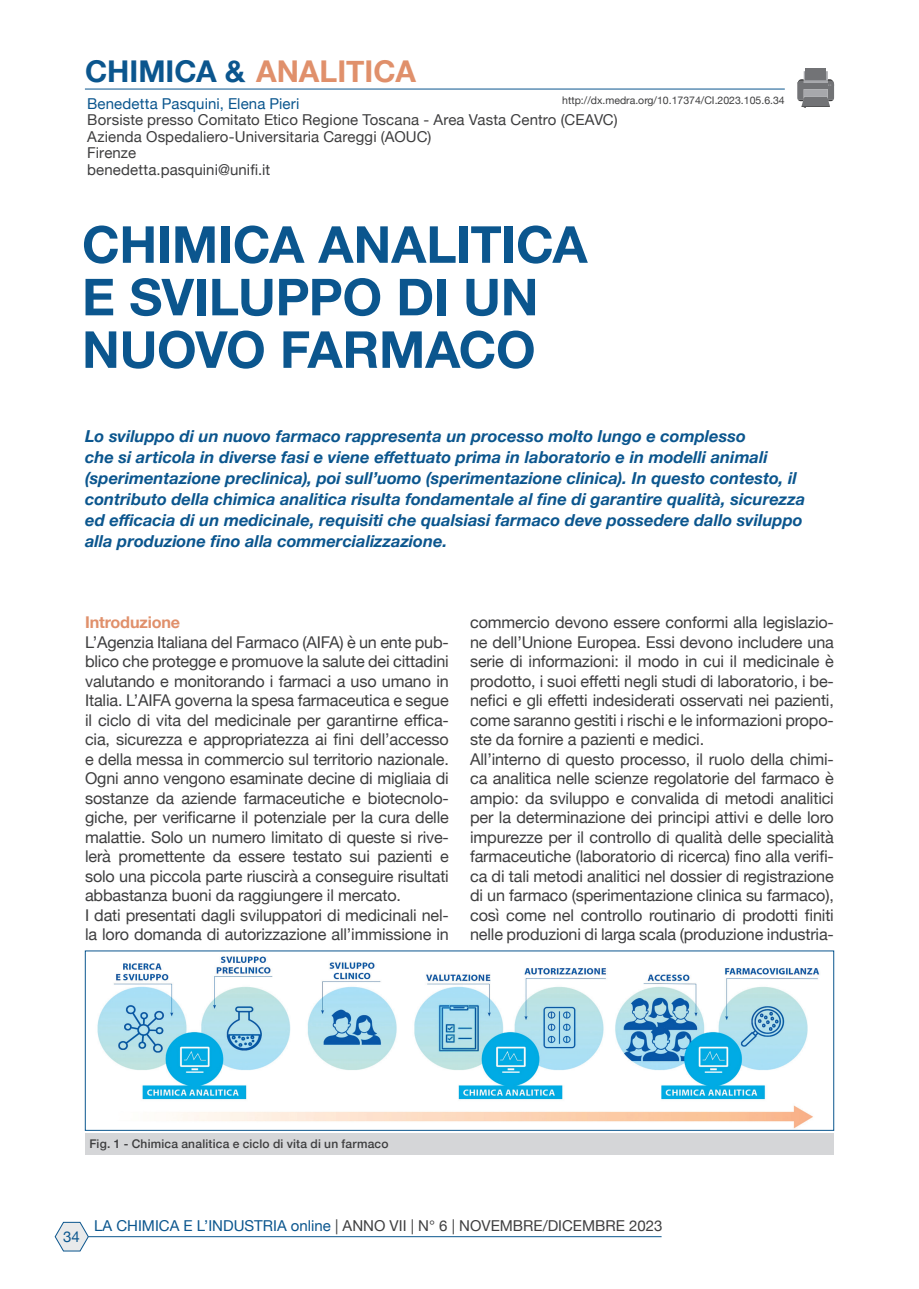
<style>
.page{position:relative;width:919px;height:1289px;background:#fff}
.page>*{position:absolute;margin:0;border:0;box-sizing:border-box;transform-origin:0 0}
.Titolo_articolo{font:700 51px "Helvetica Neue";letter-spacing:-.005em;color:#0b568e}
.t1{font:700 30px "Helvetica Neue";color:#e0906b}
.Sottotitolo{font:italic 700 16.5px/21px "Helvetica Neue";color:#0b568e}
.Body_Text_2{font:16.2px/19.5px "Helvetica Neue";letter-spacing:-.01em;color:#3e3e3f;text-align:justify}
.Body_Text_2-2{font:700 16.2px "Helvetica Neue";letter-spacing:-.01em;color:#e0906b}
.Riepilogo_autori{font:15px "Helvetica Neue";letter-spacing:.005em;color:#3e3e3f}
.Riepilogo_autori-2{font:15px "Helvetica Neue";letter-spacing:.005em;color:#0b568e}
.Dida{font:500 12px "Helvetica Neue";letter-spacing:.015em;color:#3e3e3f}
.t2{font:10.5px "Helvetica Neue";color:#3e3e3f}
.s1{color:#0b568e}
</style>
<div class="page">
<svg style="left:55px;top:1222px;width:33px;height:29px"></svg>
<hr style="left:88px;top:1236px;width:573px;height:1px;background:#0b568e">
<hr style="left:85px;top:89px;width:699px;height:1px;background:#0b568e">
<div style="left:805px;top:68px;width:21px;height:13px;background:#727376"></div>
<svg style="left:797px;top:71px;width:37px;height:37px"></svg>
<img style="left:97px;top:956px;width:723px;height:172px">
<div style="left:85px;top:1133px;width:748px;height:21px;background:#d5d6d8"></div>
<h2 class="t1" style="left:85px;top:48px;width:332px"><span class="s1">CHIMICA &amp;</span> ANALITICA</h2>
<p class="t2" style="left:562px;top:93px;width:224px">http://dx.medra.org/10.17374/CI.2023.105.6.34</p>
<p class="Riepilogo_autori-2" style="left:87px;top:92px;width:213px">Benedetta Pasquini, Elena Pieri</p>
<p class="Riepilogo_autori" style="left:87px;top:109px;width:531px">Borsiste presso Comitato Etico Regione Toscana - Area Vasta Centro (CEAVC)</p>
<p class="Riepilogo_autori" style="left:87px;top:125px;width:345px">Azienda Ospedaliero-Universitaria Careggi (AOUC)</p>
<p class="Riepilogo_autori" style="left:87px;top:142px;width:50px">Firenze</p>
<p class="Riepilogo_autori" style="left:87px;top:158px;width:184px">benedetta.pasquini@unifi.it</p>
<p class="Titolo_articolo" style="left:82px;top:204px;width:507px">CHIMICA ANALITICA</p>
<p class="Titolo_articolo" style="left:82px;top:257px;width:458px">E SVILUPPO DI UN</p>
<p class="Titolo_articolo" style="left:82px;top:309px;width:455px">NUOVO FARMACO</p>
<p class="Sottotitolo" style="left:85px;top:426px;width:721px">Lo sviluppo di un nuovo farmaco rappresenta un processo molto lungo e complesso<br>che si articola in diverse fasi e viene effettuato prima in laboratorio e in modelli animali (sperimentazione preclinica), poi sull’uomo (sperimentazione clinica). In questo contesto, il contributo della chimica analitica risulta fondamentale al fine di garantire qualità, sicurezza</p>
<p class="Sottotitolo" style="left:85px;top:510px;width:719px">ed efficacia di un medicinale, requisiti che qualsiasi farmaco deve possedere dallo sviluppo alla produzione fino alla commercializzazione.</p>
<p class="Body_Text_2-2" style="left:85px;top:609px;width:97px">Introduzione</p>
<p class="Body_Text_2" style="left:85px;top:633px;width:365px">L’Agenzia Italiana del Farmaco (AIFA) è un ente pub&shy;blico che protegge e promuove la salute dei cittadini valutando e monitorando i farmaci a uso umano in Italia. L’AIFA governa la spesa farmaceutica e segue il ciclo di vita del medicinale per garantirne effica&shy;cia, sicurezza e appropriatezza ai fini dell’accesso e della messa in commercio sul territorio nazionale.<br>Ogni anno vengono esaminate decine di migliaia di sostanze da aziende farmaceutiche e biotecnolo&shy;giche, per verificarne il potenziale per la cura delle malattie. Solo un numero limitato di queste si rive&shy;lerà promettente da essere testato sui pazienti e solo una piccola parte riuscirà a conseguire risultati abbastanza buoni da raggiungere il mercato.</p>
<p class="Body_Text_2" style="left:85px;top:906px;width:365px">I dati presentati dagli sviluppatori di medicinali nel&shy;la loro domanda di autorizzazione all’immissione in</p>
<p class="Body_Text_2" style="left:470px;top:613px;width:365px">commercio devono essere conformi alla legislazio&shy;ne dell’Unione Europea. Essi devono includere una serie di informazioni: il modo in cui il medicinale è prodotto, i suoi effetti negli studi di laboratorio, i be&shy;nefici e gli effetti indesiderati osservati nei pazienti, come saranno gestiti i rischi e le informazioni propo&shy;ste da fornire a pazienti e medici.</p>
<p class="Body_Text_2" style="left:470px;top:750px;width:365px">All’interno di questo processo, il ruolo della chimi&shy;ca analitica nelle scienze regolatorie del farmaco è ampio: da sviluppo e convalida di metodi analitici per la determinazione dei principi attivi e delle loro impurezze per il controllo di qualità delle specialità farmaceutiche (laboratorio di ricerca) fino alla verifi&shy;ca di tali metodi analitici nel dossier di registrazione di un farmaco (sperimentazione clinica su farmaco), così come nel controllo routinario di prodotti finiti nelle produzioni di larga scala (produzione industria-</p>
<p class="Dida" style="left:89px;top:1134px;width:301px">Fig. 1 - Chimica analitica e ciclo di vita di un farmaco</p>
<p class="Riepilogo_autori-2" style="left:63px;top:1225px;width:18px">34</p>
<p class="Riepilogo_autori" style="left:94px;top:1214px;width:569px"><span class="s1">LA CHIMICA E L’INDUSTRIA online</span> | ANNO VII | N° 6 | NOVEMBRE/DICEMBRE 2023</p>
</div>
